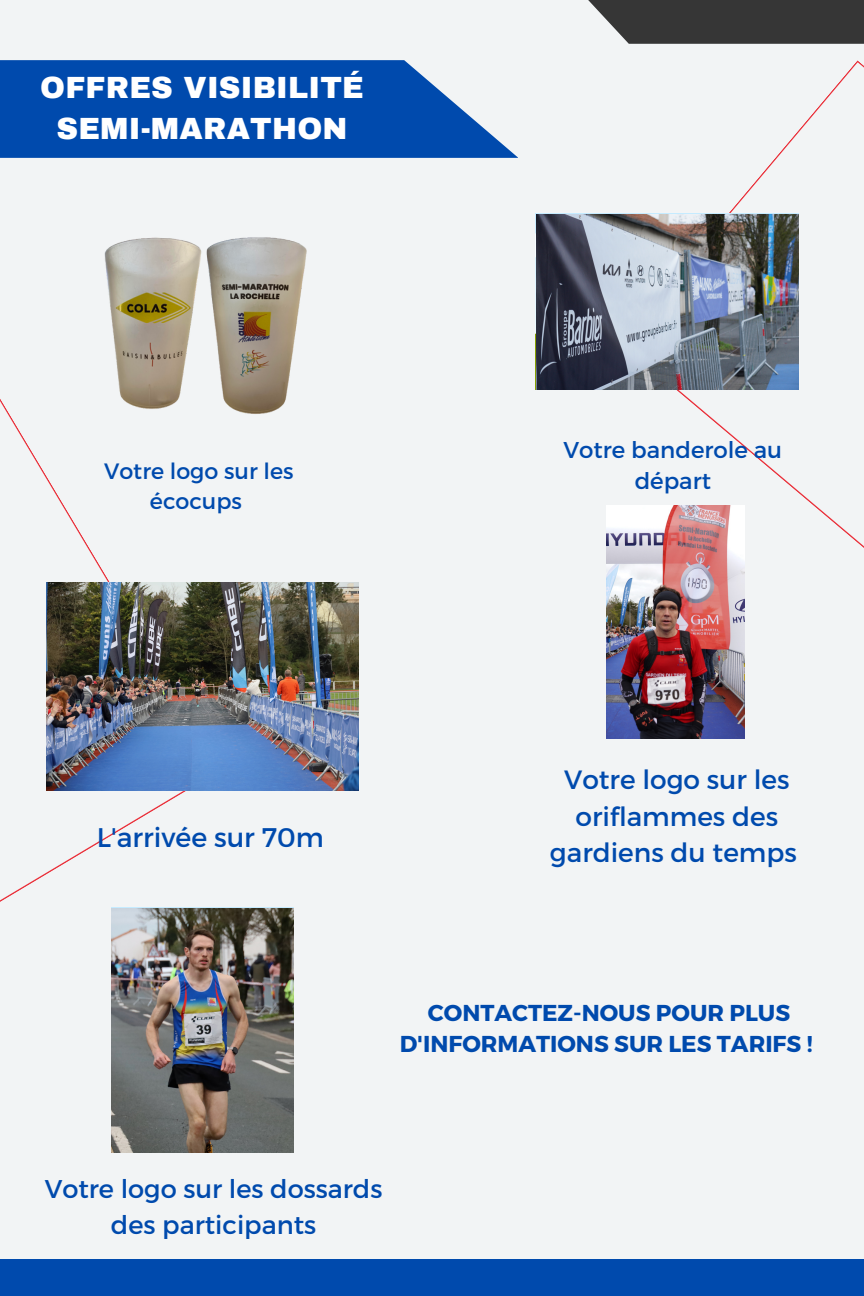
<style>
.page{position:relative;width:864px;height:1296px;background:#f2f4f5}
.page>*{position:absolute;margin:0;border:0;box-sizing:border-box;transform-origin:0 0}
.t1{font:900 30px/41.2px "Archivo";letter-spacing:.01em;color:#fff;text-align:center}
.t2{font:26.9px "Montserrat";color:#004aad}
.t3{font:26.4px/36.2px "Montserrat";color:#004aad;text-align:center}
.t4{font:25.7px/35.1px "Montserrat";color:#004aad;text-align:center}
.t5{font:700 23px/31.5px "Montserrat";color:#004aad;text-align:center}
.t6{font:22.9px/31.4px "Montserrat";color:#004aad;text-align:center}
.t7{font:22.2px/30.4px "Montserrat";color:#004aad;text-align:center}
</style>
<div class="page">
<div style="left:0;top:60px;width:518px;height:98px;background:#004aad"></div>
<svg style="left:0;top:399px;width:222px;height:566px"></svg>
<svg style="left:620px;top:60px;width:244px;height:488px"></svg>
<div style="left:0;top:1259px;width:864px;height:37px;background:#004aad"></div>
<svg style="left:588px;top:0;width:276px;height:44px;fill:#363636"></svg>
<img style="left:46px;top:582px;width:312px;height:208px">
<img style="left:63px;top:237px;width:105px;height:176px">
<img style="left:168px;top:237px;width:139px;height:199px">
<img style="left:537px;top:214px;width:262px;height:175px">
<img style="left:606px;top:505px;width:138px;height:234px">
<img style="left:112px;top:909px;width:181px;height:244px">
<p class="t1" style="left:40px;top:67px;width:325px">OFFRES VISIBILITÉ<br>SEMI-MARATHON</p>
<p class="t7" style="left:104px;top:454px;width:191px">Votre logo sur les écocups</p>
<p class="t6" style="left:563px;top:433px;width:220px">Votre banderole au départ</p>
<p class="t2" style="left:97px;top:820px;width:229px">L'arrivée sur 70m</p>
<p class="t3" style="left:550px;top:761px;width:248px">Votre logo sur les oriflammes des gardiens du temps</p>
<p class="t5" style="left:400px;top:996px;width:414px">CONTACTEZ-NOUS POUR PLUS<br>D'INFORMATIONS SUR LES TARIFS !</p>
<p class="t4" style="left:45px;top:1170px;width:339px">Votre logo sur les dossards des participants</p>
</div>
